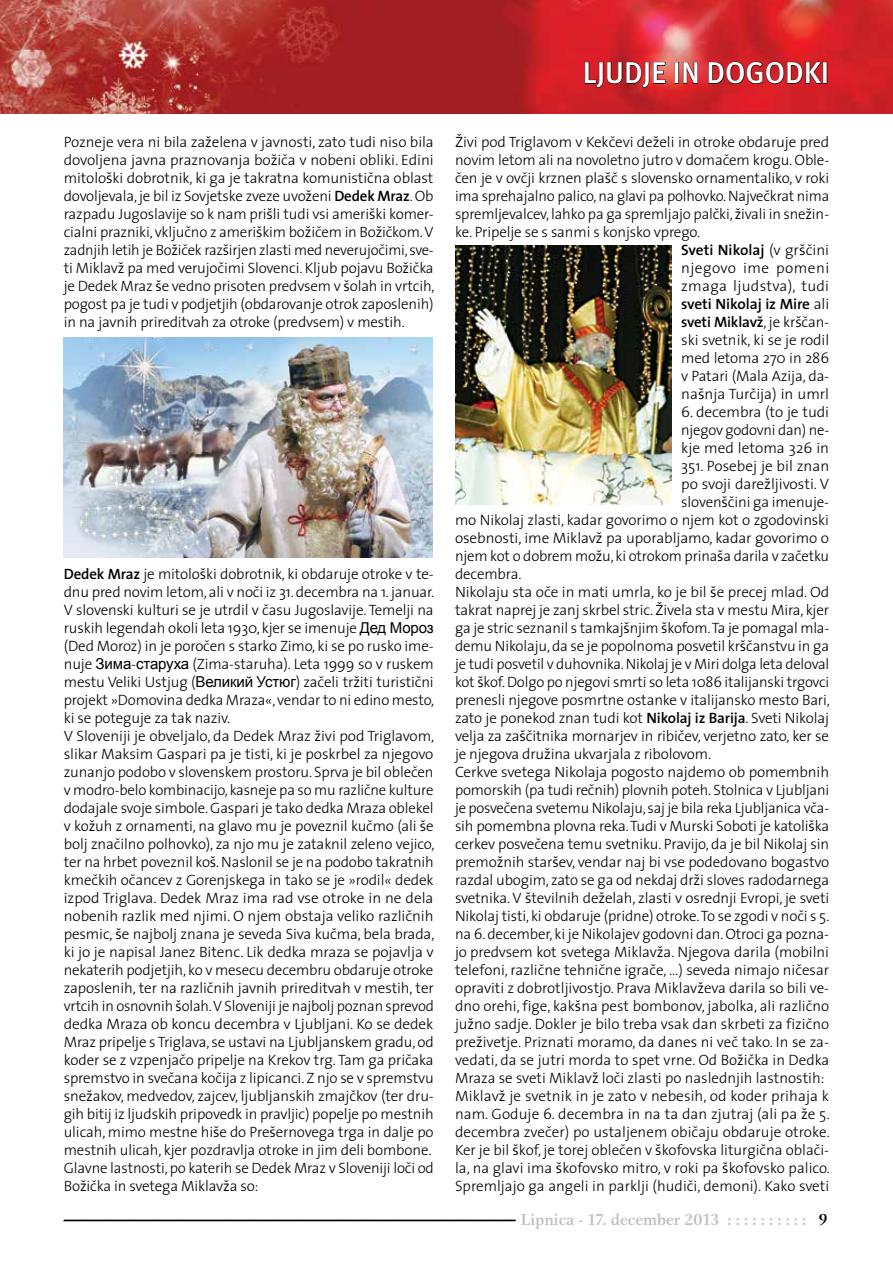
<style>
.page{position:relative;width:893px;height:1263px;background:#fff}
.page>*{position:absolute;margin:0;border:0;box-sizing:border-box;transform-origin:0 0}
.t1{font:30px "Meta Medium CE";color:#fff}
.t2{font:500 16.5px "Gamma Itc TEE";color:#bcbec0}
.t3{font:300 15px/18px "The Sans OT";letter-spacing:-.01em;color:#000;text-align:justify}
.t4{font:600 15px "The Sans OT";letter-spacing:-.01em;color:#000}
.t5{font:300 15px "The Sans OT";letter-spacing:.02em;color:#000}
.t6{font:300 15px "The Sans OT";letter-spacing:.03em;color:#000}
.s1{font-weight:600}
.s2{font-family:"Arial";font-weight:400}
.s3{font-weight:300}
.s4{color:#000}
</style>
<div class="page">
<img style="left:0;top:0;width:893px;height:114px">
<svg style="left:63px;top:1219px;width:453px;height:2px"></svg>
<svg style="left:584px;top:62px;width:82px;height:27px;background:#a22124"></svg>
<div style="left:675px;top:62px;width:4px;height:22px;border:1px solid #000"></div>
<svg style="left:683px;top:0;width:15px;height:84px"></svg>
<svg style="left:708px;top:61px;width:114px;height:23px;background:#9f171e"></svg>
<div style="left:823px;top:62px;width:4px;height:22px;border:1px solid #000"></div>
<img style="left:64px;top:337px;width:368px;height:220px">
<img style="left:455px;top:246px;width:217px;height:259px">
<p class="t3" style="left:64px;top:132px;width:372px">Pozneje vera ni bila zaželena v javnosti, zato tudi niso bila dovoljena javna praznovanja božiča v nobeni obliki. Edini mitološki dobrotnik, ki ga je takratna komunistična oblast dovoljevala, je bil iz Sovjetske zveze uvoženi <span class="s1">Dedek Mraz</span>. Ob razpadu Jugoslavije so k nam prišli tudi vsi ameriški komer&shy;cialni prazniki, vključno z ameriškim božičem in Božičkom. V zadnjih letih je Božiček razširjen zlasti med neverujočimi, sve&shy;ti Miklavž pa med verujočimi Slovenci. Kljub pojavu Božička je Dedek Mraz še vedno prisoten predvsem v šolah in vrtcih, pogost pa je tudi v podjetjih (obdarovanje otrok zaposlenih) in na javnih prireditvah za otroke (predvsem) v mestih.</p>
<p class="t3" style="left:64px;top:564px;width:372px;text-align:left"><span class="s1">Dedek Mraz</span> je mitološki dobrotnik, ki obdaruje otroke v te&shy;dnu pred novim letom, ali v noči iz 31. decembra na 1. januar.<br>V slovenski kulturi se je utrdil v času Jugoslavije. Temelji na ruskih legendah okoli leta 1930, kjer se imenuje <span class="s2">Дед Мороз </span>(Ded Moroz) in je poročen s starko Zimo, ki se po rusko ime&shy;nuje <span class="s2">Зима</span>-<span class="s2">старуха</span> (Zima-staruha). Leta 1999 so v ruskem mestu Veliki Ustjug (<span class="s2">Великий Устюг</span>) začeli tržiti turistični projekt »Domovina dedka Mraza«, vendar to ni edino mesto, ki se poteguje za tak naziv.<br>V Sloveniji je obveljalo, da Dedek Mraz živi pod Triglavom, slikar Maksim Gaspari pa je tisti, ki je poskrbel za njegovo zunanjo podobo v slovenskem prostoru. Sprva je bil oblečen v modro-belo kombinacijo, kasneje pa so mu različne kulture dodajale svoje simbole. Gaspari je tako dedka Mraza oblekel v kožuh z ornamenti, na glavo mu je poveznil kučmo (ali še bolj značilno polhovko), za njo mu je zataknil zeleno vejico, ter na hrbet poveznil koš. Naslonil se je na podobo takratnih kmečkih očancev z Gorenjskega in tako se je »rodil« dedek izpod Triglava. Dedek Mraz ima rad vse otroke in ne dela nobenih razlik med njimi. O njem obstaja veliko različnih pesmic, še najbolj znana je seveda Siva kučma, bela brada, ki jo je napisal Janez Bitenc. Lik dedka mraza se pojavlja v nekaterih podjetjih, ko v mesecu decembru obdaruje otroke zaposlenih, ter na različnih javnih prireditvah v mestih, ter vrtcih in osnovnih šolah. V Sloveniji je najbolj poznan sprevod dedka Mraza ob koncu decembra v Ljubljani. Ko se dedek Mraz pripelje s Triglava, se ustavi na Ljubljanskem gradu, od koder se z vzpenjačo pripelje na Krekov trg. Tam ga pričaka spremstvo in svečana kočija z lipicanci. Z njo se v spremstvu snežakov, medvedov, zajcev, ljubljanskih zmajčkov (ter dru&shy;gih bitij iz ljudskih pripovedk in pravljic) popelje po mestnih ulicah, mimo mestne hiše do Prešernovega trga in dalje po mestnih ulicah, kjer pozdravlja otroke in jim deli bombone.<br>Glavne lastnosti, po katerih se Dedek Mraz v Sloveniji loči od Božička in svetega Miklavža so:</p>
<h1 class="t1" style="left:583px;top:54px;width:248px">LJUDJE IN DOGODKI</h1>
<p class="t3" style="left:455px;top:132px;width:376px">Živi pod Triglavom v Kekčevi deželi in otroke obdaruje pred</p>
<p class="t3" style="left:455px;top:150px;width:376px">novim letom ali na novoletno jutro v domačem krogu. Oble-</p>
<p class="t3" style="left:455px;top:168px;width:376px">čen je v ovčji krznen plašč s slovensko ornamentaliko, v roki</p>
<p class="t3" style="left:455px;top:186px;width:376px">ima sprehajalno palico, na glavi pa polhovko. Največkrat nima</p>
<p class="t3" style="left:455px;top:204px;width:376px">spremljevalcev, lahko pa ga spremljajo palčki, živali in snežin-</p>
<p class="t3" style="left:455px;top:222px;width:247px">ke. Pripelje se s sanmi s konjsko vprego.</p>
<p class="t4" style="left:681px;top:237px;width:149px">Sveti Nikolaj <span class="s3">(v grščini</span></p>
<p class="t6" style="left:681px;top:256px;width:150px">njegovo ime pomeni</p>
<p class="t5" style="left:681px;top:274px;width:149px">zmaga ljudstva), tudi</p>
<p class="t4" style="left:681px;top:291px;width:150px">sveti Nikolaj iz Mire <span class="s3">ali</span></p>
<p class="t4" style="left:681px;top:309px;width:149px">sveti Miklavž<span class="s3">, je krščan-</span></p>
<p class="t3" style="left:681px;top:330px;width:150px">ski svetnik, ki se je rodil</p>
<p class="t3" style="left:681px;top:348px;width:149px">med letoma 270 in 286</p>
<p class="t3" style="left:681px;top:366px;width:149px">v Patari (Mala Azija, da-</p>
<p class="t3" style="left:681px;top:384px;width:149px">našnja Turčija) in umrl</p>
<p class="t3" style="left:681px;top:402px;width:149px">6. decembra (to je tudi</p>
<p class="t3" style="left:681px;top:420px;width:149px">njegov godovni dan) ne-</p>
<p class="t3" style="left:681px;top:438px;width:149px">kje med letoma 326 in</p>
<p class="t3" style="left:681px;top:456px;width:149px">351. Posebej je bil znan</p>
<p class="t3" style="left:681px;top:474px;width:149px">po svoji darežljivosti. V</p>
<p class="t3" style="left:681px;top:492px;width:149px">slovenščini ga imenuje-</p>
<p class="t3" style="left:455px;top:510px;width:376px">mo Nikolaj zlasti, kadar govorimo o njem kot o zgodovinski</p>
<p class="t3" style="left:455px;top:528px;width:376px">osebnosti, ime Miklavž pa uporabljamo, kadar govorimo o</p>
<p class="t3" style="left:455px;top:546px;width:376px">njem kot o dobrem možu, ki otrokom prinaša darila v začetku</p>
<p class="t3" style="left:455px;top:564px;width:68px">decembra.</p>
<p class="t3" style="left:455px;top:582px;width:376px">Nikolaju sta oče in mati umrla, ko je bil še precej mlad. Od</p>
<p class="t3" style="left:455px;top:600px;width:376px">takrat naprej je zanj skrbel stric. Živela sta v mestu Mira, kjer</p>
<p class="t3" style="left:455px;top:618px;width:376px">ga je stric seznanil s tamkajšnjim škofom. Ta je pomagal mla-</p>
<p class="t3" style="left:455px;top:636px;width:376px">demu Nikolaju, da se je popolnoma posvetil krščanstvu in ga</p>
<p class="t3" style="left:455px;top:654px;width:376px">je tudi posvetil v duhovnika. Nikolaj je v Miri dolga leta deloval</p>
<p class="t3" style="left:455px;top:672px;width:376px">kot škof. Dolgo po njegovi smrti so leta 1086 italijanski trgovci</p>
<p class="t3" style="left:455px;top:690px;width:376px">prenesli njegove posmrtne ostanke v italijansko mesto Bari,</p>
<p class="t3" style="left:455px;top:708px;width:376px">zato je ponekod znan tudi kot <span class="s1">Nikolaj iz Barija</span>. Sveti Nikolaj</p>
<p class="t3" style="left:455px;top:726px;width:376px">velja za zaščitnika mornarjev in ribičev, verjetno zato, ker se</p>
<p class="t3" style="left:455px;top:744px;width:258px">je njegova družina ukvarjala z ribolovom.</p>
<p class="t3" style="left:455px;top:762px;width:376px">Cerkve svetega Nikolaja pogosto najdemo ob pomembnih</p>
<p class="t3" style="left:455px;top:780px;width:376px">pomorskih (pa tudi rečnih) plovnih poteh. Stolnica v Ljubljani</p>
<p class="t3" style="left:455px;top:798px;width:376px">je posvečena svetemu Nikolaju, saj je bila reka Ljubljanica vča-</p>
<p class="t3" style="left:455px;top:816px;width:376px">sih pomembna plovna reka. Tudi v Murski Soboti je katoliška</p>
<p class="t3" style="left:455px;top:834px;width:376px">cerkev posvečena temu svetniku. Pravijo, da je bil Nikolaj sin</p>
<p class="t3" style="left:455px;top:852px;width:376px">premožnih staršev, vendar naj bi vse podedovano bogastvo</p>
<p class="t3" style="left:455px;top:870px;width:376px">razdal ubogim, zato se ga od nekdaj drži sloves radodarnega</p>
<p class="t3" style="left:455px;top:888px;width:376px">svetnika. V številnih deželah, zlasti v osrednji Evropi, je sveti</p>
<p class="t3" style="left:455px;top:906px;width:376px">Nikolaj tisti, ki obdaruje (pridne) otroke. To se zgodi v noči s 5.</p>
<p class="t3" style="left:455px;top:924px;width:376px">na 6. december, ki je Nikolajev godovni dan. Otroci ga pozna-</p>
<p class="t3" style="left:455px;top:942px;width:376px">jo predvsem kot svetega Miklavža. Njegova darila (mobilni</p>
<p class="t3" style="left:455px;top:960px;width:376px">telefoni, različne tehnične igrače, …) seveda nimajo ničesar</p>
<p class="t3" style="left:455px;top:978px;width:376px">opraviti z dobrotljivostjo. Prava Miklavževa darila so bili ve-</p>
<p class="t3" style="left:455px;top:996px;width:376px">dno orehi, fige, kakšna pest bombonov, jabolka, ali različno</p>
<p class="t3" style="left:455px;top:1014px;width:376px">južno sadje. Dokler je bilo treba vsak dan skrbeti za fizično</p>
<p class="t3" style="left:455px;top:1032px;width:376px">preživetje. Priznati moramo, da danes ni več tako. In se za-</p>
<p class="t3" style="left:455px;top:1050px;width:376px">vedati, da se jutri morda to spet vrne. Od Božička in Dedka</p>
<p class="t3" style="left:455px;top:1068px;width:371px">Mraza se sveti Miklavž loči zlasti po naslednjih lastnostih:</p>
<p class="t3" style="left:455px;top:1086px;width:376px">Miklavž je svetnik in je zato v nebesih, od koder prihaja k</p>
<p class="t3" style="left:455px;top:1104px;width:376px">nam. Goduje 6. decembra in na ta dan zjutraj (ali pa že 5.</p>
<p class="t3" style="left:455px;top:1122px;width:376px">decembra zvečer) po ustaljenem običaju obdaruje otroke.</p>
<p class="t3" style="left:455px;top:1140px;width:376px">Ker je bil škof, je torej oblečen v škofovska liturgična oblači-</p>
<p class="t3" style="left:455px;top:1158px;width:376px">la, na glavi ima škofovsko mitro, v roki pa škofovsko palico.</p>
<p class="t3" style="left:455px;top:1176px;width:376px">Spremljajo ga angeli in parklji (hudiči, demoni). Kako sveti</p>
<p class="t2" style="left:521px;top:1209px;width:308px">Lipnica - 17. december 2013 : : : : : : : : : : <span class="s4">9</span></p>
</div>
